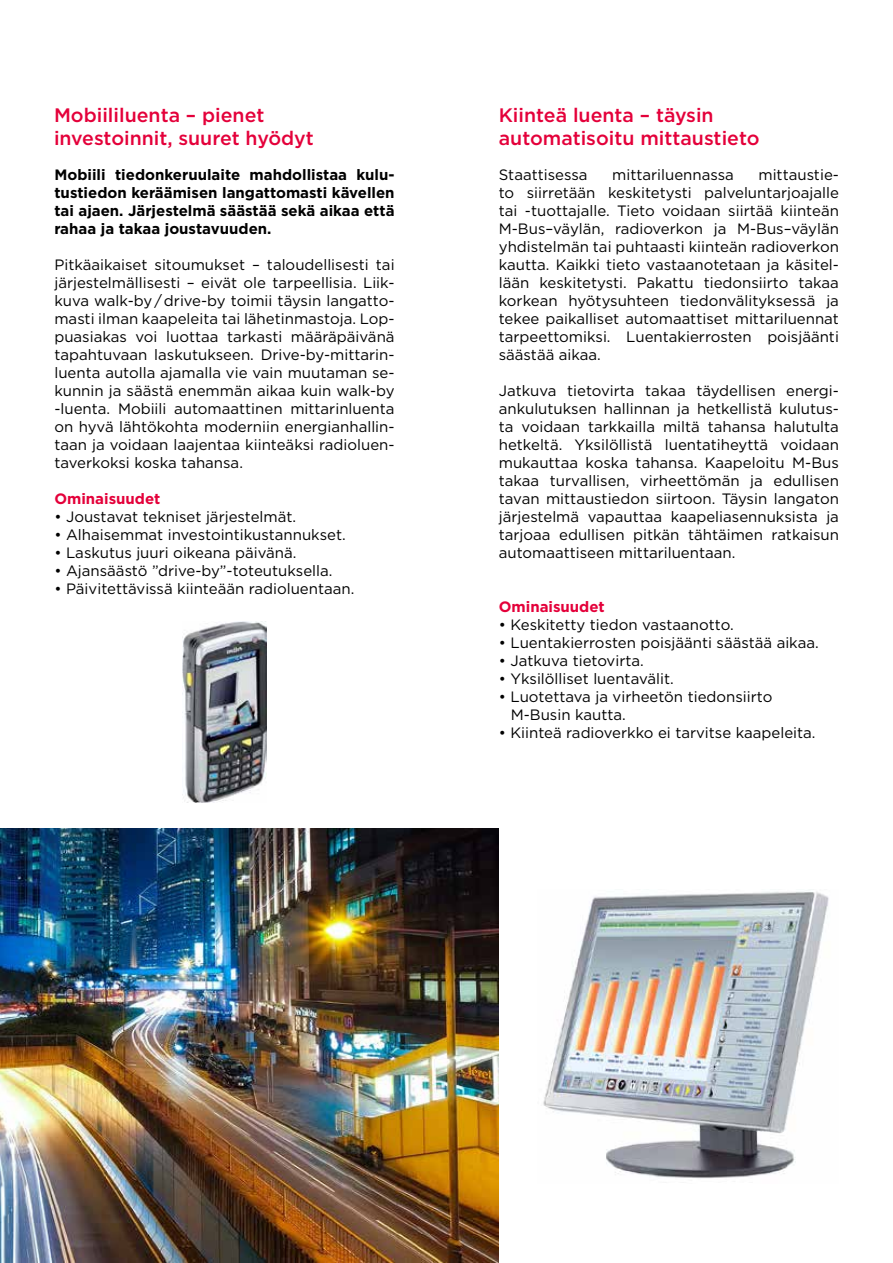
<style>
.page{position:relative;width:893px;height:1263px;background:#fff}
.page>*{position:absolute;margin:0;border:0;box-sizing:border-box;transform-origin:0 0}
.t1{font:500 19.5px/23.4px "Gotham";color:#e4003a}
.t2{font:15px/18px "Gotham";color:#000;text-align:justify}
.t3{font:700 15px/18px "Gotham";color:#000;text-align:justify}
.t4{font:700 15px "Gotham";color:#e4003a}
</style>
<div class="page">
<img style="left:0;top:828px;width:499px;height:435px">
<img style="left:182px;top:622px;width:85px;height:180px">
<img style="left:543px;top:891px;width:286px;height:288px">
<h1 class="t1" style="left:54px;top:103px;width:261px">Mobiililuenta – pienet investoinnit, suuret hyödyt</h1>
<p class="t3" style="left:54px;top:166px;width:342px">Mobiili tiedonkeruulaite mahdollistaa kulu&shy;tustiedon keräämisen langattomasti kävellen tai ajaen. Järjestelmä säästää sekä aikaa että rahaa ja takaa joustavuuden.</p>
<p class="t2" style="left:54px;top:255px;width:342px">Pitkäaikaiset sitoumukset – taloudellisesti tai järjestelmällisesti – eivät ole tarpeellisia. Liik&shy;kuva walk-by / drive-by toimii täysin langatto&shy;masti ilman kaapeleita tai lähetinmastoja. Lop&shy;puasiakas voi luottaa tarkasti määräpäivänä tapahtuvaan laskutukseen. Drive-by-mittarin&shy;luenta autolla ajamalla vie vain muutaman se&shy;kunnin ja säästä enemmän aikaa kuin walk-by -luenta. Mobiili automaattinen mittarinluenta on hyvä lähtökohta moderniin energianhallin&shy;taan ja voidaan laajentaa kiinteäksi radioluen&shy;taverkoksi koska tahansa.</p>
<p class="t4" style="left:54px;top:489px;width:108px">Ominaisuudet</p>
<p class="t2" style="left:54px;top:507px;width:243px">• Joustavat tekniset järjestelmät.</p>
<p class="t2" style="left:54px;top:525px;width:293px">• Alhaisemmat investointikustannukset.</p>
<p class="t2" style="left:54px;top:543px;width:243px">• Laskutus juuri oikeana päivänä.</p>
<p class="t2" style="left:54px;top:561px;width:280px">• Ajansäästö ”drive-by”-toteutuksella.</p>
<p class="t2" style="left:54px;top:579px;width:301px">• Päivitettävissä kiinteään radioluentaan.</p>
<h1 class="t1" style="left:499px;top:103px;width:262px">Kiinteä luenta – täysin automatisoitu mittaustieto</h1>
<p class="t2" style="left:499px;top:165px;width:90px">Staattisessa</p>
<p class="t2" style="left:612px;top:165px;width:123px">mittariluennassa</p>
<p class="t2" style="left:499px;top:165px;width:342px;text-indent:260px">mittaustie&shy;to siirretään keskitetysti palveluntarjoajalle tai -tuottajalle. Tieto voidaan siirtää kiinteän M-Bus–väylän, radioverkon ja M-Bus–väylän yhdistelmän tai puhtaasti kiinteän radioverkon kautta. Kaikki tieto vastaanotetaan ja käsitel&shy;lään keskitetysti. Pakattu tiedonsiirto takaa korkean hyötysuhteen tiedonvälityksessä ja tekee paikalliset automaattiset mittariluennat tarpeettomiksi. Luentakierrosten poisjäänti säästää aikaa.</p>
<p class="t2" style="left:499px;top:381px;width:342px">Jatkuva tietovirta takaa täydellisen energi&shy;ankulutuksen hallinnan ja hetkellistä kulutus&shy;ta voidaan tarkkailla miltä tahansa halutulta hetkeltä. Yksilöllistä luentatiheyttä voidaan mukauttaa koska tahansa. Kaapeloitu M-Bus takaa turvallisen, virheettömän ja edullisen tavan mittaustiedon siirtoon. Täysin langaton järjestelmä vapauttaa kaapeliasennuksista ja tarjoaa edullisen pitkän tähtäimen ratkaisun automaattiseen mittariluentaan.</p>
<p class="t4" style="left:499px;top:597px;width:108px">Ominaisuudet</p>
<p class="t2" style="left:499px;top:615px;width:237px">• Keskitetty tiedon vastaanotto.</p>
<p class="t2" style="left:499px;top:633px;width:321px">• Luentakierrosten poisjäänti säästää aikaa.</p>
<p class="t2" style="left:499px;top:651px;width:147px">• Jatkuva tietovirta.</p>
<p class="t2" style="left:499px;top:669px;width:177px">• Yksilölliset luentavälit.</p>
<p class="t2" style="left:511px;top:687px;width:263px;text-indent:-12px">• Luotettava ja virheetön tiedonsiirto<br>M-Busin kautta.</p>
<p class="t2" style="left:499px;top:723px;width:318px">• Kiinteä radioverkko ei tarvitse kaapeleita.</p>
</div>
